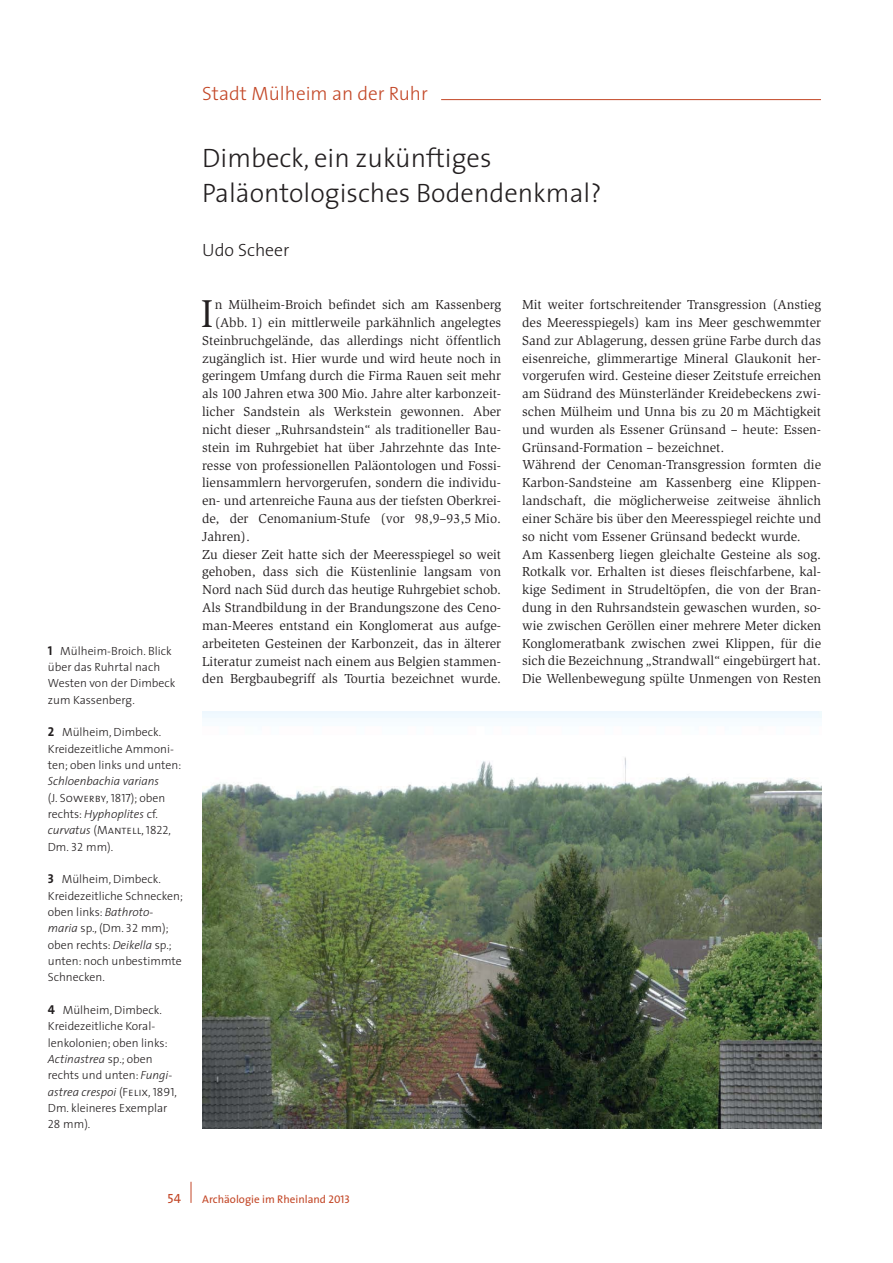
<style>
.page{position:relative;width:893px;height:1263px;background:#fff}
.page>*{position:absolute;margin:0;border:0;box-sizing:border-box;transform-origin:0 0}
.t1{font:39.9px "Slimbach";color:#231f20}
.t2{font:300 26.7px/35.7px "The Sans";color:#231f20}
.t3{font:300 19.35px "The Sans";color:#c34727}
.t4{font:300 17.85px "The Sans";color:#231f20}
.t5{font:13.35px/17.9px "Slimbach";color:#231f20}
.t6{font:13.35px "The Sans Caps";color:#c34727}
.t7{font:300 11.85px/16.4px "The Sans";color:#231f20}
.t8{font:11.85px "The Sans Light Caps";color:#231f20}
.t9{font:italic 300 11.85px "The Sans";color:#231f20}
.t10{font:11.1px "The Sans";color:#c34727}
.s1{font-family:"The Sans Bold Caps";font-weight:400;font-size:12.9px}
.s2{font-family:"The Sans";font-weight:300}
.s3{font-style:normal}
.s4{font-family:"The Sans";font-weight:300;font-style:italic}
.s5{font-family:"The Sans Light Caps";font-weight:400}
.s6{font-style:italic}
.s7{font-family:"The Sans Caps"}
</style>
<div class="page">
<svg style="left:191px;top:1182px;width:1px;height:21px"></svg>
<img style="left:202px;top:711px;width:619px;height:418px">
<hr style="left:441px;top:99px;width:380px;height:1px;background:#c34727">
<h3 class="t3" style="left:202px;top:86px;width:227px">Stadt Mülheim an der Ruhr</h3>
<p class="t7" style="left:48px;top:644px;width:129px"><span class="s1">1</span> Mülheim-Broich. Blick über das Ruhrtal nach<br>Westen von der Dimbeck zum Kassenberg.</p>
<p class="t7" style="left:48px;top:725px;width:135px"><span class="s1">2</span> Mülheim, Dimbeck.<br>Kreidezeitliche Ammoni&shy;ten; oben links und unten:</p>
<p class="t9" style="left:48px;top:777px;width:113px">Schloenbachia varians</p>
<p class="t8" style="left:48px;top:788px;width:119px"><span class="s2">(</span>J. Sowerby<span class="s2">,</span> 1817<span class="s2">); oben</span></p>
<p class="t9" style="left:48px;top:810px;width:112px"><span class="s3">rechts:</span> Hyphoplites <span class="s3">cf.</span></p>
<p class="t8" style="left:48px;top:821px;width:125px"><span class="s4">curvatus</span> <span class="s2">(</span>Mantell<span class="s2">,</span> 1822<span class="s2">,</span></p>
<p class="t7" style="left:48px;top:840px;width:67px">Dm. <span class="s5">32</span> mm).</p>
<p class="t7" style="left:48px;top:872px;width:137px"><span class="s1">3</span> Mülheim, Dimbeck.<br>Kreidezeitliche Schnecken; oben links: <span class="s6">Bathroto&shy;maria</span> sp., (Dm. <span class="s5">32</span> mm); oben rechts: <span class="s6">Deikella</span> sp.; unten: noch unbestimmte<br>Schnecken.</p>
<p class="t7" style="left:48px;top:1003px;width:131px"><span class="s1">4</span> Mülheim, Dimbeck.<br>Kreidezeitliche Koral&shy;lenkolonien; oben links:<br><span class="s6">Actinastrea</span> sp.; oben rechts und unten: <span class="s6">Fungi&shy;astrea crespoi</span> (<span class="s5">Felix</span>, <span class="s5">1891</span>,<br>Dm. kleineres Exemplar<br><span class="s5">28</span> mm).</p>
<h2 class="t2" style="left:202px;top:142px;width:401px">Dimbeck, ein zukünftiges<br>Paläontologisches Bodendenkmal?</h2>
<h3 class="t4" style="left:202px;top:243px;width:89px">Udo Scheer</h3>
<h1 class="t1" style="left:201px;top:298px;width:14px">I</h1>
<p class="t5" style="left:215px;top:297px;width:288px">n Mülheim-Broich befindet sich am Kassenberg</p>
<p class="t5" style="left:215px;top:315px;width:288px">(Abb. 1) ein mittlerweile parkähnlich angelegtes</p>
<p class="t5" style="left:202px;top:332px;width:300px">Steinbruchgelände, das allerdings nicht öffentlich</p>
<p class="t5" style="left:202px;top:350px;width:300px">zugänglich ist. Hier wurde und wird heute noch in</p>
<p class="t5" style="left:202px;top:368px;width:300px">geringem Umfang durch die Firma Rauen seit mehr</p>
<p class="t5" style="left:202px;top:386px;width:300px">als 100 Jahren etwa 300 Mio. Jahre alter karbonzeit-</p>
<p class="t5" style="left:202px;top:404px;width:300px">licher Sandstein als Werkstein gewonnen. Aber</p>
<p class="t5" style="left:202px;top:422px;width:300px">nicht dieser „Ruhrsandstein“ als traditioneller Bau-</p>
<p class="t5" style="left:202px;top:439px;width:300px">stein im Ruhrgebiet hat über Jahrzehnte das Inte-</p>
<p class="t5" style="left:202px;top:457px;width:300px">resse von professionellen Paläontologen und Fossi-</p>
<p class="t5" style="left:202px;top:475px;width:300px">liensammlern hervorgerufen, sondern die individu-</p>
<p class="t5" style="left:202px;top:493px;width:300px">en- und artenreiche Fauna aus der tiefsten Oberkrei-</p>
<p class="t5" style="left:202px;top:511px;width:300px">de, der Cenomanium-Stufe (vor 98,9–93,5 Mio.</p>
<p class="t5" style="left:202px;top:528px;width:49px">Jahren).</p>
<p class="t5" style="left:202px;top:546px;width:300px">Zu dieser Zeit hatte sich der Meeresspiegel so weit</p>
<p class="t5" style="left:202px;top:564px;width:300px">gehoben, dass sich die Küstenlinie langsam von</p>
<p class="t5" style="left:202px;top:582px;width:300px">Nord nach Süd durch das heutige Ruhrgebiet schob.</p>
<p class="t5" style="left:202px;top:600px;width:300px">Als Strandbildung in der Brandungszone des Ceno-</p>
<p class="t5" style="left:202px;top:618px;width:300px">man-Meeres entstand ein Konglomerat aus aufge-</p>
<p class="t5" style="left:202px;top:635px;width:300px">arbeiteten Gesteinen der Karbonzeit, das in älterer</p>
<p class="t5" style="left:202px;top:653px;width:300px">Literatur zumeist nach einem aus Belgien stammen-</p>
<p class="t5" style="left:202px;top:671px;width:300px">den Bergbaubegriff als Tourtia bezeichnet wurde.</p>
<p class="t5" style="left:522px;top:297px;width:300px">Mit weiter fortschreitender Transgression (Anstieg des Meeresspiegels) kam ins Meer geschwemmter Sand zur Ablagerung, dessen grüne Farbe durch das eisenreiche, glimmerartige Mineral Glaukonit her&shy;vorgerufen wird. Gesteine dieser Zeitstufe erreichen am Südrand des Münsterländer Kreidebeckens zwi&shy;schen Mülheim und Unna bis zu 20 m Mächtigkeit und wurden als Essener Grünsand – heute: Essen-Grünsand-Formation – bezeichnet.<br>Während der Cenoman-Transgression formten die Karbon-Sandsteine am Kassenberg eine Klippen&shy;landschaft, die möglicherweise zeitweise ähnlich einer Schäre bis über den Meeresspiegel reichte und so nicht vom Essener Grünsand bedeckt wurde.<br>Am Kassenberg liegen gleichalte Gesteine als sog.<br>Rotkalk vor. Erhalten ist dieses fleischfarbene, kal&shy;kige Sediment in Strudeltöpfen, die von der Bran&shy;dung in den Ruhrsandstein gewaschen wurden, so&shy;wie zwischen Geröllen einer mehrere Meter dicken Konglomeratbank zwischen zwei Klippen, für die sich die Bezeichnung „Strandwall“ eingebürgert hat.<br>Die Wellenbewegung spülte Unmengen von Resten</p>
<p class="t6" style="left:167px;top:1194px;width:15px">54</p>
<p class="t10" style="left:202px;top:1195px;width:149px">Archäologie im Rheinland <span class="s7">2013</span></p>
</div>
